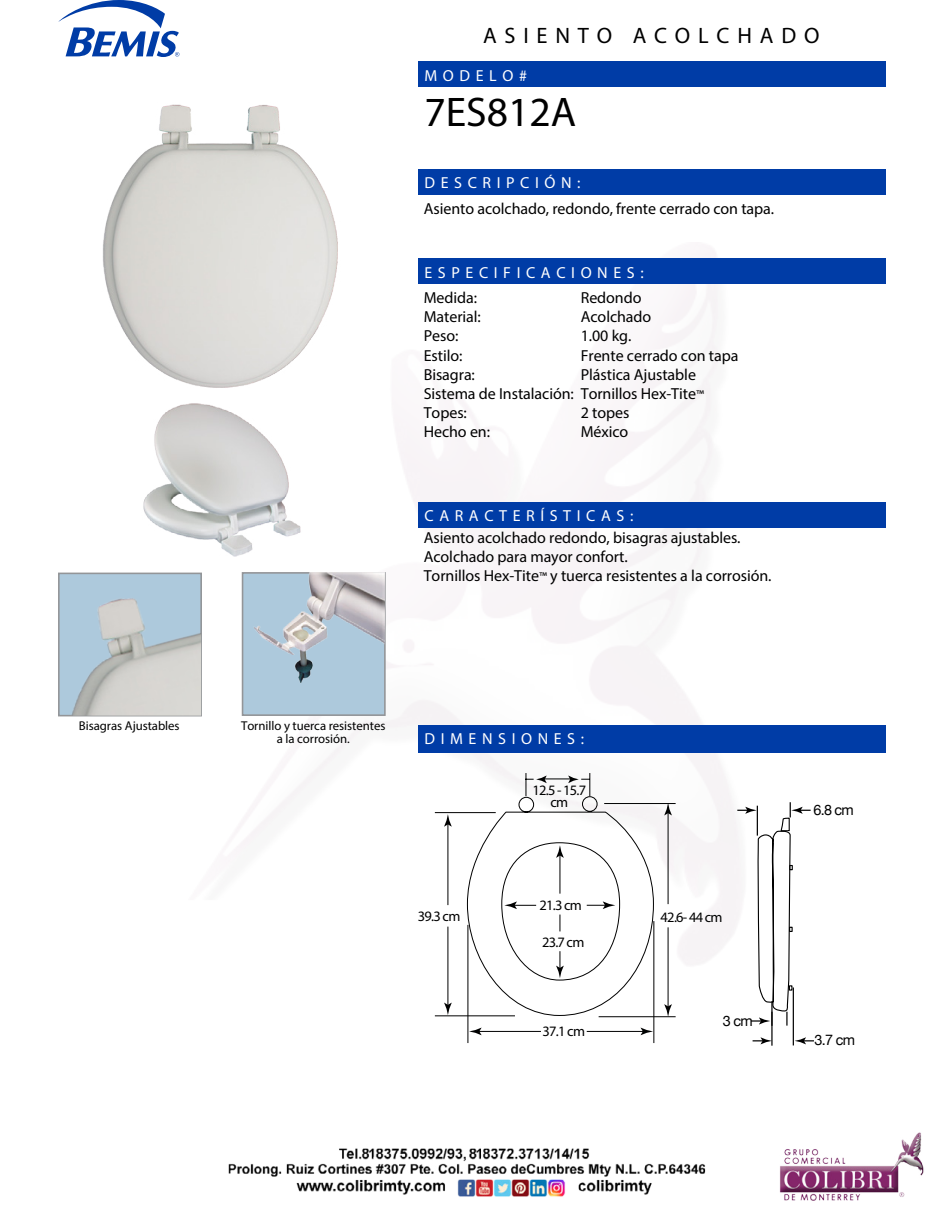
<style>
.page{position:relative;width:941px;height:1212px;background:#fff}
.page>*{position:absolute;margin:0;border:0;box-sizing:border-box;transform-origin:0 0}
.t1{font:500 condensed 41.55px "Helvetica Neue";color:#000}
.t2{font:700 condensed 22.35px "Helvetica Neue";letter-spacing:.35em;color:#000}
.t3{font:500 condensed 16.05px/19.2px "Helvetica Neue";letter-spacing:-.005em;color:#000}
.t4{font:16.05px/19.2px "Myriad Pro";letter-spacing:-.005em;color:#000}
.t5{font:700 condensed 16.05px "Helvetica Neue";letter-spacing:.35em;color:#fff}
.t6{font:14.55px "Helvetica Neue";color:#000101}
.t7{font:condensed 14.4px/11.9px "Helvetica";letter-spacing:-.05em;color:#000101;text-align:center}
.t8{font:500 condensed 12.75px/12.8px "Helvetica Neue";letter-spacing:-.005em;color:#000;text-align:center}
.s1{font-family:"Helvetica Neue";font-weight:500;font-stretch:condensed}
.s2{font-family:"Helvetica Neue";font-weight:500;font-stretch:condensed;font-size:12.75px}
.s3{font-size:12.75px}
</style>
<div class="page">
<img style="left:188px;top:248px;width:564px;height:722px">
<img style="left:228px;top:1148px;width:478px;height:49px">
<img style="left:780px;top:1132px;width:144px;height:69px">
<svg style="left:737px;top:791px;width:77px;height:255px"></svg>
<svg style="left:58px;top:0;width:121px;height:57px"></svg>
<hr style="left:467px;top:925px;width:1px;height:118px;background:#000101">
<hr style="left:653px;top:921px;width:1px;height:122px;background:#000101">
<hr style="left:478px;top:1031px;width:63px;height:1px;background:#000101">
<svg style="left:469px;top:1028px;width:12px;height:7px"></svg>
<hr style="left:586px;top:1031px;width:58px;height:1px;background:#000101">
<svg style="left:640px;top:1028px;width:13px;height:7px"></svg>
<hr style="left:435px;top:812px;width:60px;height:1px;background:#000101">
<hr style="left:435px;top:1016px;width:80px;height:1px;background:#000101">
<hr style="left:447px;top:823px;width:1px;height:82px;background:#000101">
<svg style="left:444px;top:814px;width:7px;height:13px"></svg>
<hr style="left:447px;top:927px;width:1px;height:79px;background:#000101">
<svg style="left:444px;top:1003px;width:7px;height:12px"></svg>
<hr style="left:598px;top:1016px;width:77px;height:1px;background:#000101">
<hr style="left:604px;top:803px;width:71px;height:1px;background:#000101">
<hr style="left:667px;top:812px;width:1px;height:92px;background:#000101">
<svg style="left:664px;top:804px;width:8px;height:11px"></svg>
<hr style="left:667px;top:927px;width:1px;height:81px;background:#000101">
<svg style="left:664px;top:1004px;width:8px;height:13px"></svg>
<svg style="left:467px;top:773px;width:187px;height:243px"></svg>
<div style="left:242px;top:573px;width:143px;height:142px;background:#adc9dc"></div>
<div style="left:242px;top:572px;width:143px;height:144px;border:2px solid #939598"></div>
<img style="left:59px;top:573px;width:142px;height:143px">
<img style="left:246px;top:573px;width:139px;height:122px">
<img style="left:103px;top:104px;width:240px;height:290px">
<img style="left:143px;top:400px;width:160px;height:157px">
<div style="left:418px;top:62px;width:467px;height:25px;background:#003ca6"></div>
<div style="left:418px;top:725px;width:467px;height:28px;background:#003ca6"></div>
<div style="left:418px;top:502px;width:467px;height:25px;background:#003ca6"></div>
<div style="left:418px;top:259px;width:467px;height:25px;background:#003ca6"></div>
<div style="left:418px;top:170px;width:467px;height:25px;background:#003ca6"></div>
<p class="t8" style="left:79px;top:719px;width:102px">Bisagras Ajustables</p>
<h2 class="t2" style="left:483px;top:22px;width:338px">ASIENTO ACOLCHADO</h2>
<p class="t5" style="left:424px;top:66px;width:104px">MODELO#</p>
<h1 class="t1" style="left:424px;top:86px;width:153px">7ES812A</h1>
<p class="t5" style="left:424px;top:173px;width:158px">DESCRIPCIÓN:</p>
<p class="t3" style="left:424px;top:199px;width:352px">Asiento acolchado, redondo, frente cerrado con tapa.</p>
<p class="t5" style="left:424px;top:262px;width:221px">ESPECIFICACIONES:</p>
<p class="t4" style="left:424px;top:288px;width:282px">Medida:<br>Material:<br>Peso:<br>Estilo:<br>Bisagra:<br>Sistema de Instalación: <span class="s1">Tornillos Hex-Tite</span><span class="s2">™<br></span>Topes:<br>Hecho en:</p>
<p class="t3" style="left:580px;top:288px;width:159px">Redondo<br>Acolchado<br>1.00 kg.<br>Frente cerrado con tapa<br>Plástica Ajustable</p>
<p class="t3" style="left:580px;top:403px;width:50px">2 topes<br>México</p>
<p class="t5" style="left:424px;top:506px;width:210px">CARACTERÍSTICAS:</p>
<p class="t3" style="left:424px;top:527px;width:349px">Asiento acolchado redondo, bisagras ajustables.<br>Acolchado para mayor confort.<br>Tornillos Hex-Tite<span class="s3">™</span> y tuerca resistentes a la corrosión.</p>
<p class="t8" style="left:241px;top:719px;width:146px">Tornillo y tuerca resistentes a la corrosión.</p>
<p class="t5" style="left:424px;top:729px;width:161px">DIMENSIONES:</p>
<p class="t7" style="left:532px;top:784px;width:55px">12.5 - 15.7 cm</p>
<p class="t7" style="left:539px;top:899px;width:44px">21.3 cm</p>
<p class="t7" style="left:542px;top:936px;width:44px">23.7 cm</p>
<p class="t7" style="left:418px;top:910px;width:44px">39.3 cm</p>
<p class="t7" style="left:660px;top:911px;width:63px">42.6- 44 cm</p>
<p class="t7" style="left:542px;top:1025px;width:44px">37.1 cm</p>
<p class="t6" style="left:722px;top:1010px;width:31px">3 cm</p>
<p class="t6" style="left:813px;top:800px;width:42px">6.8 cm</p>
<p class="t6" style="left:814px;top:1030px;width:42px">3.7 cm</p>
</div>
